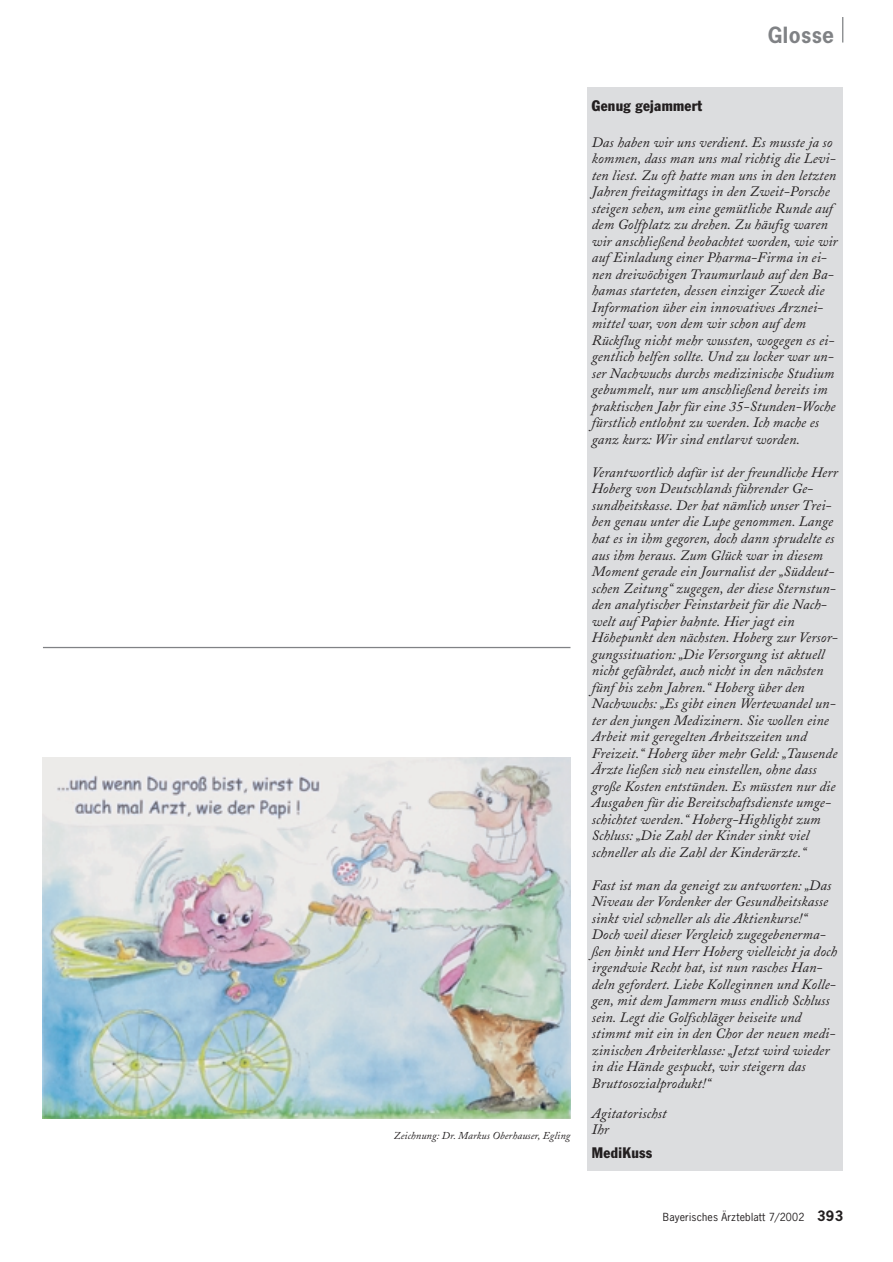
<style>
.page{position:relative;width:893px;height:1262px;background:#fff}
.page>*{position:absolute;margin:0;border:0;box-sizing:border-box;transform-origin:0 0}
.t1{font:700 21px "News Gothic";letter-spacing:.02em;color:#808285}
.t2{font:condensed 15px "Franklin Gothic";letter-spacing:.02em;color:#231f20}
.t3{font:italic 14.25px/16.5px "Adobe Caslon";letter-spacing:.01em;color:#231f20}
.t4{font:italic 10.5px "Adobe Caslon";letter-spacing:.01em;color:#231f20}
.t5{font:10.5px "News Gothic";letter-spacing:.015em;color:#231f20}
.s1{font-weight:700;font-size:13.5px}
</style>
<div class="page">
<svg style="left:842px;top:17px;width:1px;height:26px"></svg>
<img style="left:43px;top:757px;width:527px;height:361px">
<div style="left:587px;top:87px;width:255px;height:1083px;background:#dcdddf"></div>
<hr style="left:43px;top:647px;width:527px;height:1px;background:#808285">
<h1 class="t1" style="left:768px;top:26px;width:68px">Glosse</h1>
<p class="t4" style="left:393px;top:1130px;width:178px">Zeichnung: Dr. Markus Oberhauser, Egling</p>
<p class="t2" style="left:591px;top:100px;width:112px">Genug gejammert</p>
<p class="t3" style="left:591px;top:135px;width:247px">Das haben wir uns verdient. Es musste ja so kommen, dass man uns mal richtig die Levi&shy;ten liest. Zu oft hatte man uns in den letzten Jahren freitagmittags in den Zweit-Porsche steigen sehen, um eine gemütliche Runde auf dem Golfplatz zu drehen. Zu häufig waren wir anschließend beobachtet worden, wie wir auf Einladung einer Pharma-Firma in ei&shy;nen dreiwöchigen Traumurlaub auf den Ba&shy;hamas starteten, dessen einziger Zweck die Information über ein innovatives Arznei&shy;mittel war, von dem wir schon auf dem Rückflug nicht mehr wussten, wogegen es ei&shy;gentlich helfen sollte. Und zu locker war un&shy;ser Nachwuchs durchs medizinische Studium gebummelt, nur um anschließend bereits im praktischen Jahr für eine 35-Stunden-Woche fürstlich entlohnt zu werden. Ich mache es ganz kurz: Wir sind entlarvt worden.</p>
<p class="t3" style="left:591px;top:465px;width:248px">Verantwortlich dafür ist der freundliche Herr Hoberg von Deutschlands führender Ge&shy;sundheitskasse. Der hat nämlich unser Trei&shy;ben genau unter die Lupe genommen. Lange hat es in ihm gegoren, doch dann sprudelte es aus ihm heraus. Zum Glück war in diesem Moment gerade ein Journalist der „Süddeut&shy;schen Zeitung“ zugegen, der diese Sternstun&shy;den analytischer Feinstarbeit für die Nach&shy;welt auf Papier bahnte. Hier jagt ein Höhepunkt den nächsten. Hoberg zur Versor&shy;gungssituation: „Die Versorgung ist aktuell nicht gefährdet, auch nicht in den nächsten fünf bis zehn Jahren.“ Hoberg über den Nachwuchs: „Es gibt einen Wertewandel un&shy;ter den jungen Medizinern. Sie wollen eine Arbeit mit geregelten Arbeitszeiten und Freizeit.“ Hoberg über mehr Geld: „Tausende Ärzte ließen sich neu einstellen, ohne dass große Kosten entstünden. Es müssten nur die Ausgaben für die Bereitschaftsdienste umge&shy;schichtet werden.“ Hoberg-Highlight zum Schluss: „Die Zahl der Kinder sinkt viel schneller als die Zahl der Kinderärzte.“</p>
<p class="t3" style="left:591px;top:878px;width:247px">Fast ist man da geneigt zu antworten: „Das Niveau der Vordenker der Gesundheitskasse sinkt viel schneller als die Aktienkurse!“ Doch weil dieser Vergleich zugegebenerma&shy;ßen hinkt und Herr Hoberg vielleicht ja doch irgendwie Recht hat, ist nun rasches Han&shy;deln gefordert. Liebe Kolleginnen und Kolle&shy;gen, mit dem Jammern muss endlich Schluss sein. Legt die Golfschläger beiseite und stimmt mit ein in den Chor der neuen medi&shy;zinischen Arbeiterklasse: „Jetzt wird wieder in die Hände gespuckt, wir steigern das Bruttosozialprodukt!“</p>
<p class="t3" style="left:591px;top:1106px;width:76px">Agitatorischst<br>Ihr</p>
<p class="t2" style="left:591px;top:1147px;width:62px">MediKuss</p>
<p class="t5" style="left:663px;top:1212px;width:182px">Bayerisches Ärzteblatt 7/2002 <span class="s1">393</span></p>
</div>
